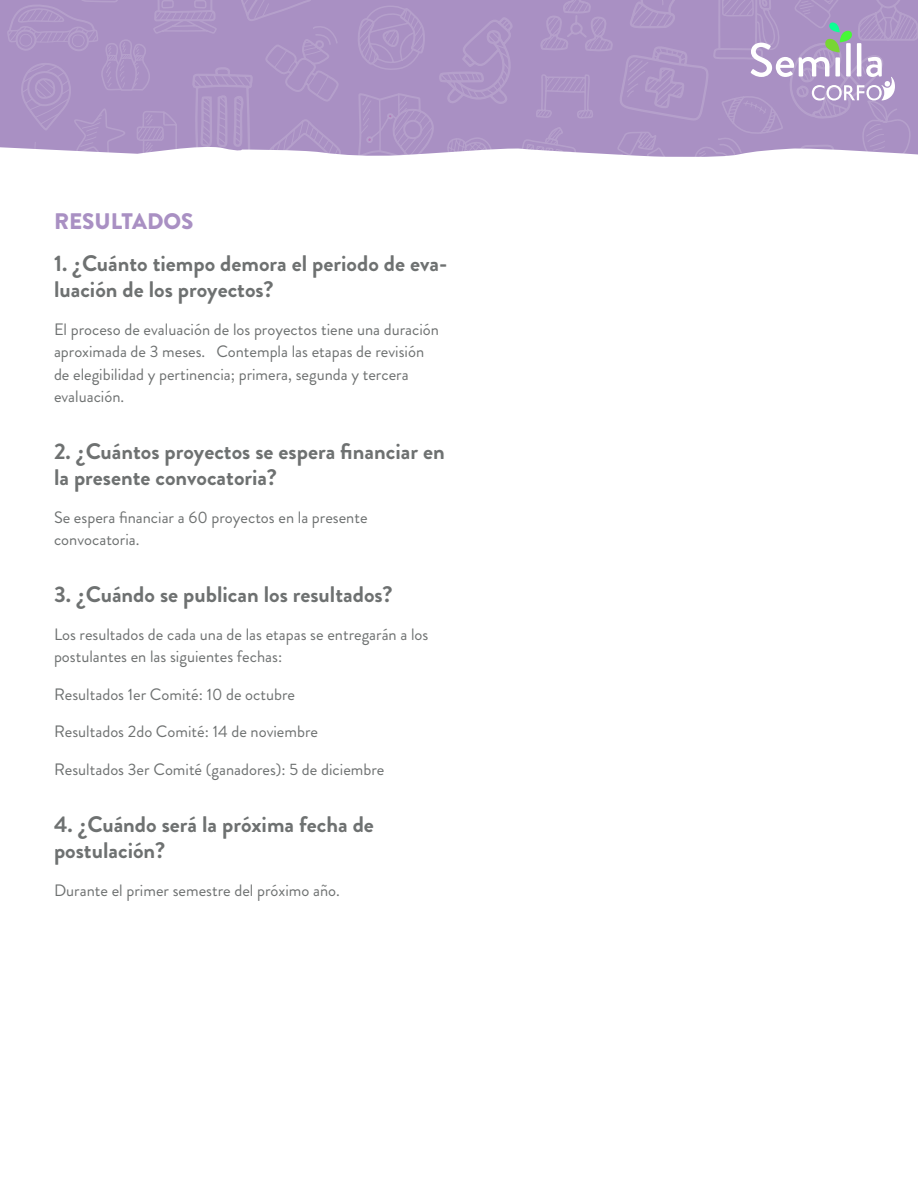
<style>
.page{position:relative;width:918px;height:1188px;background:#fff}
.page>*{position:absolute;margin:0;border:0;box-sizing:border-box;transform-origin:0 0}
.t1{font:700 22.5px/26.2px "Brandon Grotesque";color:#6e7171}
.t2{font:900 22.5px "Brandon Grotesque";color:#a990c3}
.t3{font:16.5px/22.5px "Brandon Grotesque";color:#6e7171}
</style>
<div class="page">
<svg style="left:0;top:0;width:348px;height:155px;background:#ad95c5"></svg>
<svg style="left:357px;top:0;width:561px;height:157px;background:#ad96c6"></svg>
<h1 class="t2" style="left:54px;top:205px;width:141px">RESULTADOS</h1>
<h1 class="t1" style="left:54px;top:250px;width:395px">1. ¿Cuánto tiempo demora el periodo de eva&shy;luación de los proyectos?</h1>
<p class="t3" style="left:54px;top:318px;width:387px">El proceso de evaluación de los proyectos tiene una duración aproximada de 3 meses. Contempla las etapas de revisión de elegibilidad y pertinencia; primera, segunda y tercera evaluación.</p>
<h1 class="t1" style="left:54px;top:439px;width:392px">2. ¿Cuántos proyectos se espera financiar en la presente convocatoria?</h1>
<p class="t3" style="left:54px;top:506px;width:315px">Se espera financiar a 60 proyectos en la presente convocatoria.</p>
<h1 class="t1" style="left:54px;top:582px;width:340px">3. ¿Cuándo se publican los resultados?</h1>
<p class="t3" style="left:54px;top:623px;width:376px">Los resultados de cada una de las etapas se entregarán a los postulantes en las siguientes fechas:</p>
<p class="t3" style="left:54px;top:683px;width:243px">Resultados 1er Comité: 10 de octubre</p>
<p class="t3" style="left:54px;top:721px;width:266px">Resultados 2do Comité: 14 de noviembre</p>
<p class="t3" style="left:54px;top:758px;width:332px">Resultados 3er Comité (ganadores): 5 de diciembre</p>
<h1 class="t1" style="left:54px;top:811px;width:321px">4. ¿Cuándo será la próxima fecha de postulación?</h1>
<p class="t3" style="left:54px;top:879px;width:287px">Durante el primer semestre del próximo año.</p>
</div>
